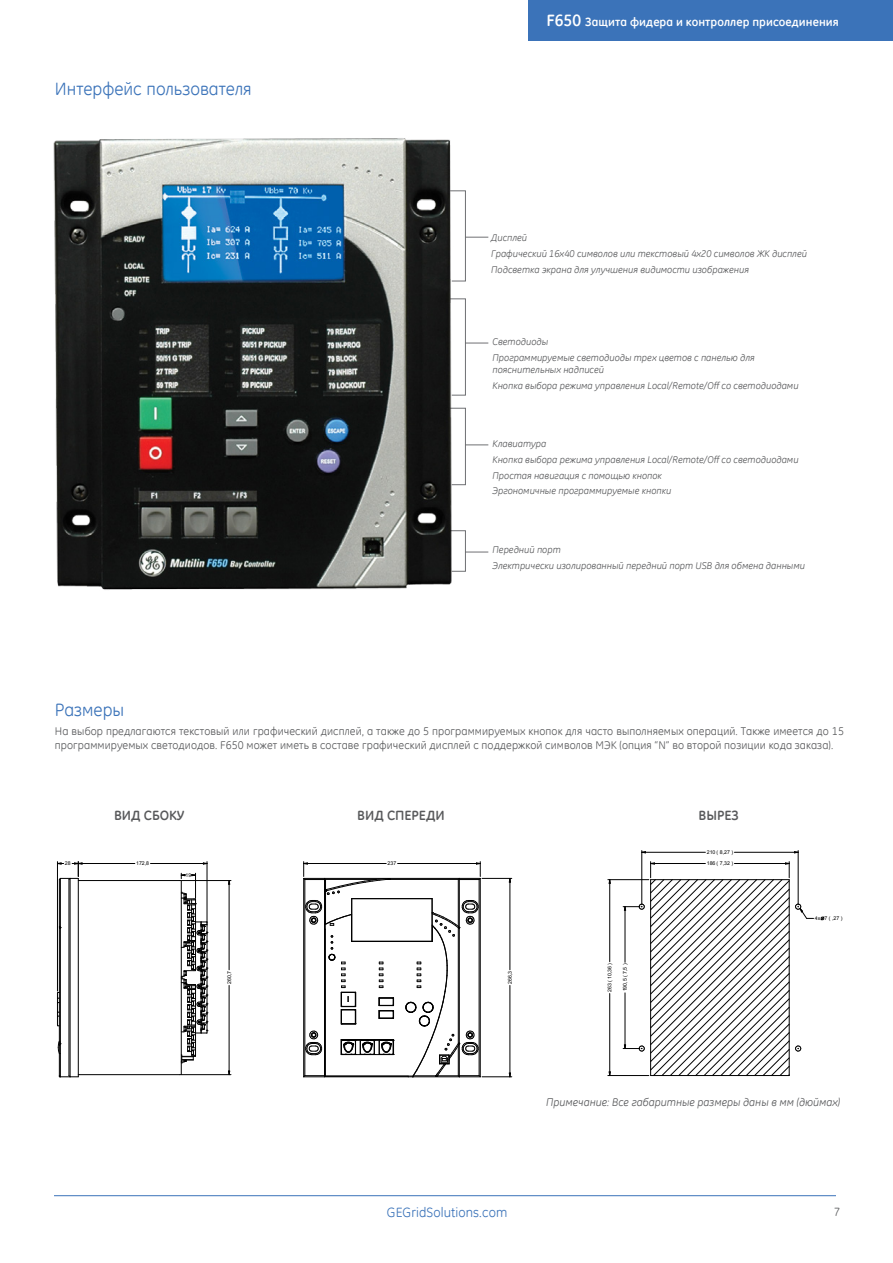
<style>
.page{position:relative;width:893px;height:1263px;background:#fff}
.page>*{position:absolute;margin:0;border:0;box-sizing:border-box;transform-origin:0 0}
.t1{font:18px "GE Inspira";color:#3b73b9}
.t2{font:700 13.5px "GE Inspira";color:#58595b}
.t3{font:13.5px "GE Inspira";letter-spacing:.005em;color:#3b73b9}
.t4{font:700 12px "GE Inspira";letter-spacing:.005em;color:#fff}
.t5{font:12px "GE Inspira";color:#58595b}
.t6{font:11.25px/13.5px "GE Inspira";letter-spacing:.005em;color:#58595b}
.t7{font:italic 11.25px "GE Inspira";color:#58595b}
.t8{font:italic 9.75px/15.8px "GE Inspira";color:#58595b}
.t9{font:5.25px "Arial";color:#000}
.s1{font-size:16.5px}
</style>
<div class="page">
<div style="left:528px;top:0;width:365px;height:40px;background:#3b73b9"></div>
<hr style="left:54px;top:1195px;width:782px;height:1px;background:#3b73b9">
<img style="left:53px;top:138px;width:404px;height:452px">
<svg style="left:449px;top:190px;width:39px;height:92px"></svg>
<svg style="left:449px;top:298px;width:39px;height:98px"></svg>
<svg style="left:449px;top:407px;width:39px;height:78px"></svg>
<svg style="left:449px;top:530px;width:39px;height:42px"></svg>
<hr style="left:305px;top:879px;width:1px;height:197px;background:#000">
<hr style="left:303px;top:878px;width:1px;height:199px;background:#000">
<hr style="left:479px;top:879px;width:1px;height:197px;background:#000">
<hr style="left:480px;top:878px;width:1px;height:199px;background:#000">
<svg style="left:303px;top:1075px;width:21px;height:2px"></svg>
<svg style="left:305px;top:1031px;width:17px;height:24px"></svg>
<hr style="left:352px;top:941px;width:80px;height:1px;background:#000">
<hr style="left:352px;top:898px;width:80px;height:1px;background:#000">
<hr style="left:387px;top:879px;width:71px;height:1px;background:#000">
<hr style="left:324px;top:878px;width:135px;height:1px;background:#000">
<hr style="left:459px;top:878px;width:1px;height:199px;background:#000">
<hr style="left:458px;top:879px;width:1px;height:47px;background:#000">
<hr style="left:325px;top:1076px;width:83px;height:1px;background:#000">
<hr style="left:324px;top:929px;width:1px;height:148px;background:#000">
<hr style="left:325px;top:929px;width:1px;height:147px;background:#000">
<svg style="left:405px;top:898px;width:76px;height:179px"></svg>
<svg style="left:341px;top:1039px;width:53px;height:16px"></svg>
<hr style="left:79px;top:1074px;width:101px;height:1px;background:#000">
<hr style="left:79px;top:880px;width:101px;height:1px;background:#000">
<hr style="left:181px;top:880px;width:1px;height:195px;background:#000">
<svg style="left:57px;top:992px;width:2px;height:34px"></svg>
<hr style="left:69px;top:879px;width:1px;height:197px;background:#000">
<hr style="left:70px;top:878px;width:1px;height:199px;background:#000">
<hr style="left:78px;top:878px;width:1px;height:199px;background:#000">
<hr style="left:59px;top:1045px;width:1px;height:31px;background:#000">
<hr style="left:60px;top:878px;width:1px;height:199px;background:#000">
<hr style="left:59px;top:879px;width:1px;height:47px;background:#000">
<hr style="left:59px;top:928px;width:1px;height:115px;background:#000">
<svg style="left:58px;top:1040px;width:3px;height:14px"></svg>
<svg style="left:59px;top:1074px;width:20px;height:3px"></svg>
<hr style="left:482px;top:878px;width:30px;height:1px;background:#000">
<hr style="left:482px;top:1076px;width:30px;height:1px;background:#000">
<hr style="left:510px;top:878px;width:1px;height:92px;background:#000">
<hr style="left:510px;top:985px;width:1px;height:92px;background:#000">
<svg style="left:303px;top:862px;width:91px;height:163px"></svg>
<svg style="left:458px;top:862px;width:23px;height:18px"></svg>
<hr style="left:304px;top:863px;width:82px;height:1px;background:#000">
<hr style="left:398px;top:863px;width:82px;height:1px;background:#000">
<hr style="left:57px;top:862px;width:1px;height:129px;background:#000">
<hr style="left:182px;top:1074px;width:49px;height:1px;background:#000">
<hr style="left:182px;top:880px;width:49px;height:1px;background:#000">
<hr style="left:229px;top:985px;width:1px;height:90px;background:#000">
<hr style="left:229px;top:880px;width:1px;height:90px;background:#000">
<svg style="left:58px;top:862px;width:25px;height:19px"></svg>
<hr style="left:207px;top:862px;width:1px;height:61px;background:#000">
<hr style="left:78px;top:863px;width:57px;height:1px;background:#000">
<hr style="left:150px;top:863px;width:57px;height:1px;background:#000">
<svg style="left:180px;top:873px;width:28px;height:191px"></svg>
<hr style="left:641px;top:850px;width:1px;height:55px;background:#000">
<hr style="left:798px;top:850px;width:1px;height:55px;background:#000">
<hr style="left:642px;top:852px;width:63px;height:1px;background:#000">
<hr style="left:734px;top:852px;width:64px;height:1px;background:#000">
<hr style="left:608px;top:879px;width:41px;height:1px;background:#000">
<hr style="left:608px;top:1075px;width:41px;height:1px;background:#000">
<hr style="left:609px;top:880px;width:1px;height:82px;background:#000">
<hr style="left:609px;top:993px;width:1px;height:82px;background:#000">
<svg style="left:623px;top:862px;width:190px;height:214px"></svg>
<svg style="left:820px;top:916px;width:4px;height:4px"></svg>
<h1 class="t1" style="left:55px;top:77px;width:198px">Интерфейс пользователя</h1>
<p class="t4" style="left:546px;top:15px;width:294px"><span class="s1">F650</span> Защита фидера и контроллер присоединения</p>
<p class="t8" style="left:491px;top:230px;width:317px">Дисплей<br>Графический 16x40 символов или текстовый 4x20 символов ЖК дисплей<br>Подсветка экрана для улучшения видимости изображения</p>
<p class="t8" style="left:492px;top:334px;width:264px">Светодиоды<br>Программируемые светодиоды трех цветов с панелью для</p>
<p class="t8" style="left:492px;top:362px;width:308px">пояснительных надписей<br>Кнопка выбора режима управления Local/Remote/Off со светодиодами</p>
<p class="t8" style="left:492px;top:436px;width:308px">Клавиатура<br>Кнопка выбора режима управления Local/Remote/Off со светодиодами Простая навигация с помощью кнопок<br>Эргономичные программируемые кнопки</p>
<p class="t8" style="left:492px;top:542px;width:314px">Передний порт<br>Электрически изолированный передний порт USB для обмена данными</p>
<h1 class="t1" style="left:55px;top:698px;width:71px">Размеры</h1>
<p class="t6" style="left:55px;top:724px;width:790px">На выбор предлагаются текстовый или графический дисплей, а также до 5 программируемых кнопок для часто выполняемых операций. Также имеется до 15 программируемых светодиодов. F650 может иметь в составе графический дисплей с поддержкой символов МЭК (опция “N” во второй позиции кода заказа).</p>
<h2 class="t2" style="left:114px;top:807px;width:72px">ВИД СБОКУ</h2>
<h2 class="t2" style="left:357px;top:807px;width:89px">ВИД СПЕРЕДИ</h2>
<h2 class="t2" style="left:698px;top:807px;width:42px">ВЫРЕЗ</h2>
<p class="t9" style="left:707px;top:849px;width:28px">210 ( 8,27 )</p>
<p class="t9" style="left:65px;top:860px;width:7px">28</p>
<p class="t9" style="left:388px;top:860px;width:10px">237</p>
<p class="t9" style="left:136px;top:860px;width:15px">172,8</p>
<p class="t9" style="left:707px;top:860px;width:28px">186 ( 7,32 )</p>
<p class="t9" style="left:186px;top:872px;width:7px">19</p>
<p class="t9" style="left:815px;top:915px;width:29px">4x 7(,27)</p>
<p class="t9" style="left:226px;top:984px;width:14px;rotate:-90deg">260,7</p>
<p class="t9" style="left:506px;top:984px;width:14px;rotate:-90deg">266,3</p>
<p class="t9" style="left:606px;top:992px;width:31px;rotate:-90deg">263 ( 10,36 )</p>
<p class="t9" style="left:621px;top:991px;width:29px;rotate:-90deg">190,5 ( 7,5 )</p>
<p class="t7" style="left:546px;top:1095px;width:296px">Примечание: Все габаритные размеры даны в мм (дюймах)</p>
<h2 class="t3" style="left:387px;top:1204px;width:122px">GEGridSolutions.com</h2>
<p class="t5" style="left:834px;top:1204px;width:8px">7</p>
</div>
